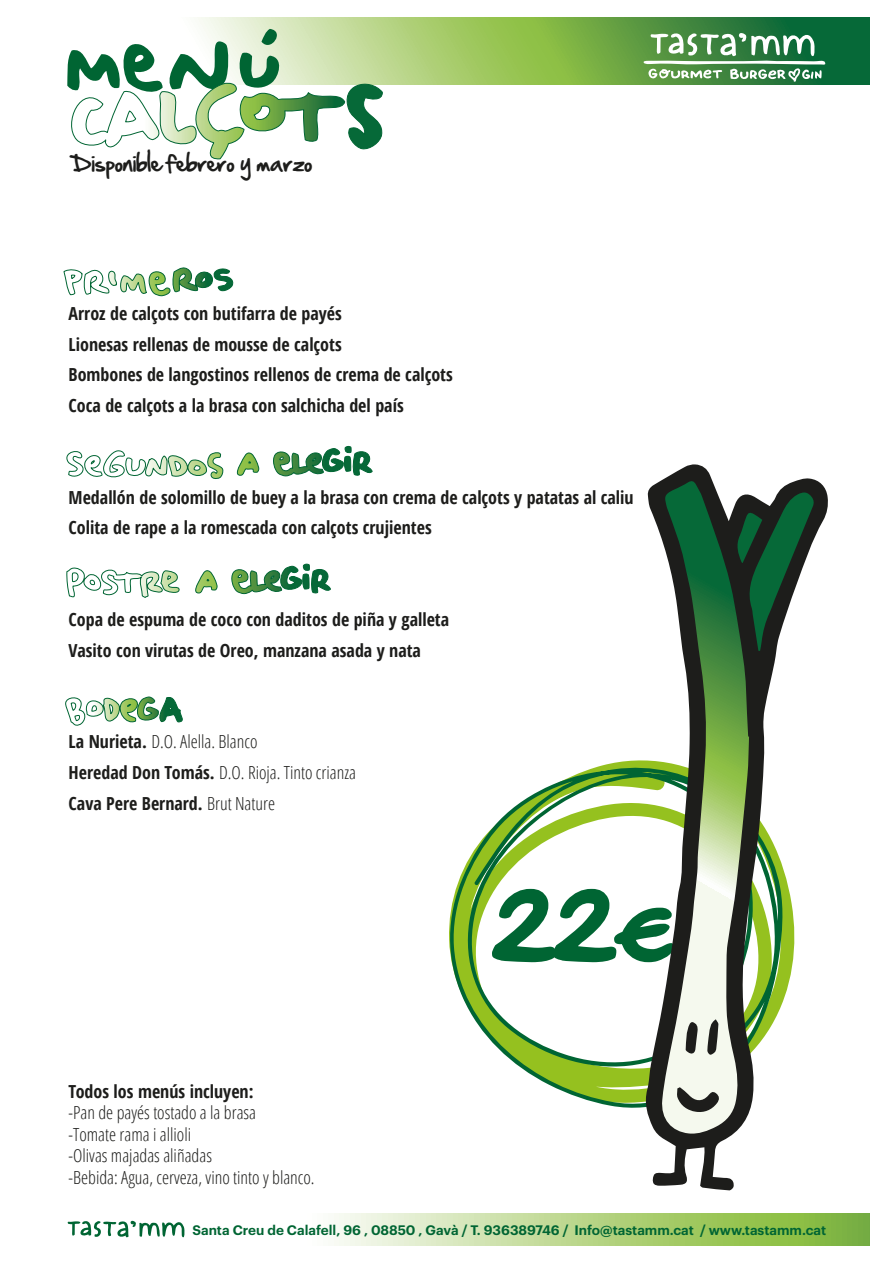
<style>
.page{position:relative;width:893px;height:1263px;background:#fff}
.page>*{position:absolute;margin:0;border:0;box-sizing:border-box;transform-origin:0 0}
.t1{font:78.9px "Hand Of Sean";color:#006533}
.t2{font:19.95px "Hand Of Sean";color:#1d1d1b}
.t3{font:700 condensed 18px/30.6px "Open Sans";color:#1d1d1b}
.t4{font:300 condensed 18px/21.6px "Open Sans";color:#1d1d1b}
.t5{font:600 13.5px "Graphik";color:#006533}
.s1{font-weight:700}
</style>
<div class="page">
<svg style="left:65px;top:696px;width:118px;height:30px"></svg>
<svg style="left:334px;top:1213px;width:535px;height:32px;background:#b6d488"></svg>
<svg style="left:198px;top:18px;width:671px;height:67px;background:#7bb059"></svg>
<svg style="left:63px;top:267px;width:171px;height:30px"></svg>
<svg style="left:66px;top:564px;width:265px;height:34px"></svg>
<svg style="left:66px;top:446px;width:307px;height:33px"></svg>
<svg style="left:67px;top:1220px;width:118px;height:18px"></svg>
<svg style="left:643px;top:31px;width:182px;height:51px"></svg>
<svg style="left:449px;top:760px;width:195px;height:348px"></svg>
<svg style="left:491px;top:887px;width:153px;height:76px"></svg>
<svg style="left:644px;top:464px;width:184px;height:726px"></svg>
<svg style="left:676px;top:1087px;width:44px;height:26px"></svg>
<svg style="left:686px;top:1022px;width:12px;height:32px"></svg>
<svg style="left:707px;top:1019px;width:11px;height:36px"></svg>
<svg style="left:67px;top:29px;width:317px;height:131px"></svg>
<p class="t2" style="left:72px;top:145px;width:242px">Disponible febrero y marzo</p>
<p class="t3" style="left:69px;top:298px;width:386px">Arroz de calçots con butifarra de payés<br>Lionesas rellenas de mousse de calçots<br>Bombones de langostinos rellenos de crema de calçots Coca de calçots a la brasa con salchicha del país</p>
<p class="t3" style="left:69px;top:481px;width:567px">Medallón de solomillo de buey a la brasa con crema de calçots y patatas al caliu<br>Colita de rape a la romescada con calçots crujientes</p>
<p class="t3" style="left:69px;top:604px;width:382px">Copa de espuma de coco con daditos de piña y galleta<br>Vasito con virutas de Oreo, manzana asada y nata</p>
<p class="t4" style="left:69px;top:726px;width:289px;line-height:30.6px"><span class="s1">La Nurieta.</span> D.O. Alella. Blanco<br><span class="s1">Heredad Don Tomás.</span> D.O. Rioja. Tinto crianza<br><span class="s1">Cava Pere Bernard.</span> Brut Nature</p>
<h1 class="t1" style="left:493px;top:859px;width:182px">22€</h1>
<p class="t3" style="left:69px;top:1075px;width:186px">Todos los menús incluyen:</p>
<p class="t4" style="left:69px;top:1101px;width:248px">-Pan de payés tostado a la brasa<br>-Tomate rama i allioli<br>-Olivas majadas aliñadas<br>-Bebida: Agua, cerveza, vino tinto y blanco.</p>
<p class="t5" style="left:192px;top:1220px;width:635px">Santa Creu de Calafell, 96 , 08850 , Gavà / T. 936389746 / Info@tastamm.cat / www.tastamm.cat</p>
</div>
